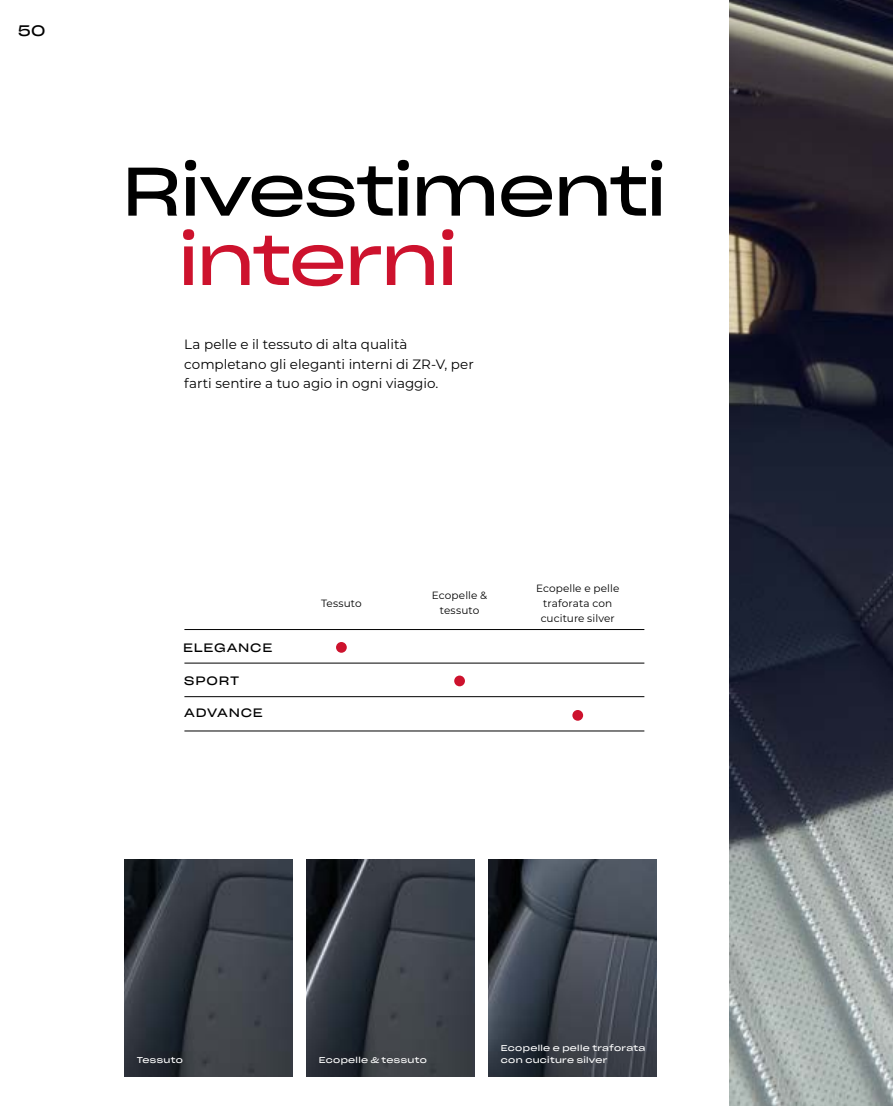
<style>
.page{position:relative;width:893px;height:1106px;background:#fff}
.page>*{position:absolute;margin:0;border:0;box-sizing:border-box;transform-origin:0 0}
.t1{font:67.5px "Sharp Grotesk Book 25";letter-spacing:-.025em;color:#000}
.t2{font:67.5px "Sharp Grotesk Book 25";letter-spacing:-.03em;color:#cd122d}
.t3{font:15px "Sharp Grotesk Book 25";color:#000}
.t4{font:13.5px/19.5px "Montserrat";color:#000}
.t5{font:12px "Sharp Grotesk Book 25";letter-spacing:.07em;color:#000}
.t6{font:10.5px/15px "Montserrat";letter-spacing:.01em;color:#000;text-align:center}
.t7{font:8.25px/12px "Sharp Grotesk Book 25";letter-spacing:.035em;color:#fff}
</style>
<div class="page">
<img style="left:730px;top:0;width:163px;height:1106px">
<img style="left:306px;top:859px;width:169px;height:217px">
<img style="left:124px;top:859px;width:169px;height:217px">
<img style="left:488px;top:859px;width:169px;height:217px">
<hr style="left:184px;top:629px;width:460px;height:1px;background:#000">
<hr style="left:184px;top:662px;width:460px;height:1px;background:#000">
<hr style="left:184px;top:696px;width:460px;height:1px;background:#000">
<hr style="left:184px;top:730px;width:460px;height:1px;background:#000">
<div style="left:336px;top:642px;width:11px;height:10px;background:#cd122d;border-radius:50%"></div>
<div style="left:454px;top:675px;width:11px;height:11px;background:#cd122d;border-radius:50%"></div>
<div style="left:572px;top:710px;width:11px;height:10px;background:#cd122d;border-radius:50%"></div>
<p class="t3" style="left:18px;top:17px;width:29px">50</p>
<h1 class="t1" style="left:122px;top:133px;width:546px">Rivestimenti</h1>
<h1 class="t2" style="left:178px;top:202px;width:281px">interni</h1>
<p class="t4" style="left:184px;top:334px;width:291px">La pelle e il tessuto di alta qualità completano gli eleganti interni di ZR-V, per farti sentire a tuo agio in ogni viaggio.</p>
<p class="t5" style="left:183px;top:637px;width:91px">ELEGANCE</p>
<p class="t5" style="left:184px;top:670px;width:57px">SPORT</p>
<p class="t5" style="left:184px;top:702px;width:80px">ADVANCE</p>
<p class="t6" style="left:321px;top:595px;width:42px">Tessuto</p>
<p class="t6" style="left:432px;top:587px;width:57px">Ecopelle &amp; tessuto</p>
<p class="t6" style="left:536px;top:580px;width:85px">Ecopelle e pelle traforata con cuciture silver</p>
<p class="t7" style="left:137px;top:1053px;width:48px">Tessuto</p>
<p class="t7" style="left:319px;top:1053px;width:109px">Ecopelle &amp; tessuto</p>
<p class="t7" style="left:501px;top:1041px;width:146px">Ecopelle e pelle traforata con cuciture silver</p>
</div>
